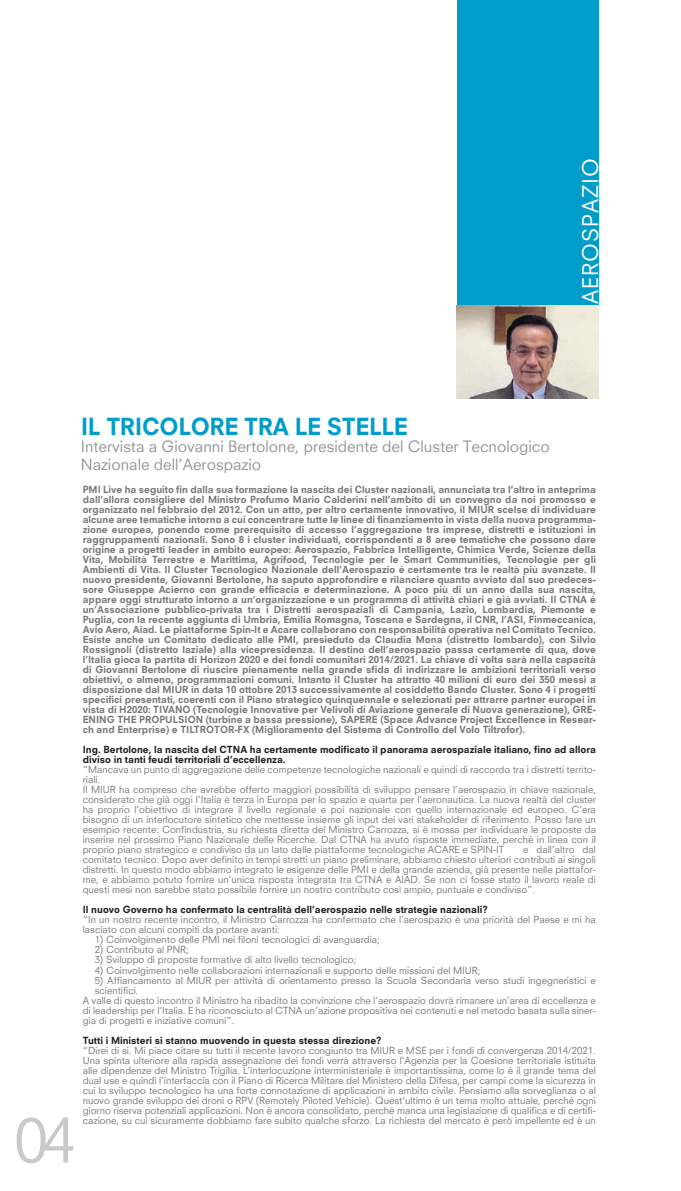
<style>
.page{position:relative;width:681px;height:1191px;background:#fff}
.page>*{position:absolute;margin:0;border:0;box-sizing:border-box;transform-origin:0 0}
.t1{font:60px "Neuzeit SLT";color:#c7c9cb}
.t2{font:800 23px "Neuzeit SLT";letter-spacing:-.02em;color:#009dca}
.t3{font:21.1px "Neuzeit SLT";letter-spacing:.05em;color:#fff}
.t4{font:15.3px/18.4px "Neuzeit SLT";color:#949698}
.t5{font:9.6px/10px "Neuzeit SLT";color:#77797b}
.t6{font:800 9.6px/10px "Neuzeit SLT";color:#77797b;text-align:justify}
.t7{font:800 9.6px/10px "Neuzeit SLT";color:#231f20}
</style>
<div class="page">
<div style="left:457px;top:1px;width:141px;height:304px;background:#009dca"></div>
<img style="left:457px;top:305px;width:141px;height:94px">
<h3 class="t3" style="left:577px;top:304px;width:147px;rotate:-90deg">AEROSPAZIO</h3>
<h1 class="t1" style="left:14px;top:1104px;width:62px">04</h1>
<h2 class="t2" style="left:81px;top:412px;width:328px">IL TRICOLORE TRA LE STELLE</h2>
<h3 class="t4" style="left:81px;top:437px;width:470px">Intervista a Giovanni Bertolone, presidente del Cluster Tecnologico<br>Nazionale dell’Aerospazio</h3>
<p class="t6" style="left:83px;top:484px;width:514px">PMI Live ha seguito fin dalla sua formazione la nascita dei Cluster nazionali, annunciata tra l’altro in anteprima dall’allora consigliere del Ministro Profumo Mario Calderini nell’ambito di un convegno da noi promosso e organizzato nel febbraio del 2012. Con un atto, per altro certamente innovativo, il MIUR scelse di individuare alcune aree tematiche intorno a cui concentrare tutte le linee di finanziamento in vista della nuova programma&shy;zione europea, ponendo come prerequisito di accesso l’aggregazione tra imprese, distretti e istituzioni in raggruppamenti nazionali. Sono 8 i cluster individuati, corrispondenti a 8 aree tematiche che possono dare origine a progetti leader in ambito europeo: Aerospazio, Fabbrica Intelligente, Chimica Verde, Scienze della Vita, Mobilità Terrestre e Marittima, Agrifood, Tecnologie per le Smart Communities, Tecnologie per gli Ambienti di Vita. Il Cluster Tecnologico Nazionale dell’Aerospazio è certamente tra le realtà più avanzate. Il nuovo presidente, Giovanni Bertolone, ha saputo approfondire e rilanciare quanto avviato dal suo predeces&shy;sore Giuseppe Acierno con grande efficacia e determinazione. A poco più di un anno dalla sua nascita, appare oggi strutturato intorno a un’organizzazione e un programma di attività chiari e già avviati. Il CTNA è un’Associazione pubblico-privata tra i Distretti aerospaziali di Campania, Lazio, Lombardia, Piemonte e Puglia, con la recente aggiunta di Umbria, Emilia Romagna, Toscana e Sardegna, il CNR, l’ASI, Finmeccanica, Avio Aero, Aiad. Le piattaforme Spin-It e Acare collaborano con responsabilità operativa nel Comitato Tecnico.<br>Esiste anche un Comitato dedicato alle PMI, presieduto da Claudia Mona (distretto lombardo), con Silvio Rossignoli (distretto laziale) alla vicepresidenza. Il destino dell’aerospazio passa certamente di qua, dove l’Italia gioca la partita di Horizon 2020 e dei fondi comunitari 2014/2021. La chiave di volta sarà nella capacità di Giovanni Bertolone di riuscire pienamente nella grande sfida di indirizzare le ambizioni territoriali verso obiettivi, o almeno, programmazioni comuni. Intanto il Cluster ha attratto 40 milioni di euro dei 350 messi a disposizione dal MIUR in data 10 ottobre 2013 successivamente al cosiddetto Bando Cluster. Sono 4 i progetti specifici presentati, coerenti con il Piano strategico quinquennale e selezionati per attrarre partner europei in vista di H2020: TIVANO (Tecnologie Innovative per Velivoli di Aviazione generale di Nuova generazione), GRE-ENING THE PROPULSION (turbine a bassa pressione), SAPERE (Space Advance Project Excellence in Resear&shy;ch and Enterprise) e TILTROTOR-FX (Miglioramento del Sistema di Controllo del Volo Tiltrofor).</p>
<p class="t7" style="left:83px;top:744px;width:514px">Ing. Bertolone, la nascita del CTNA ha certamente modificato il panorama aerospaziale italiano, fino ad allora diviso in tanti feudi territoriali d’eccellenza.</p>
<p class="t5" style="left:83px;top:764px;width:514px">“Mancava un punto di aggregazione delle competenze tecnologiche nazionali e quindi di raccordo tra i distretti territo&shy;riali.<br>Il MIUR ha compreso che avrebbe offerto maggiori possibilità di sviluppo pensare l’aerospazio in chiave nazionale, considerato che già oggi l’Italia è terza in Europa per lo spazio e quarta per l’aeronautica. La nuova realtà del cluster ha proprio l’obiettivo di integrare il livello regionale e poi nazionale con quello internazionale ed europeo. C’era bisogno di un interlocutore sintetico che mettesse insieme gli input dei vari stakeholder di riferimento. Posso fare un esempio recente: Confindustria, su richiesta diretta del Ministro Carrozza, si è mossa per individuare le proposte da inserire nel prossimo Piano Nazionale delle Ricerche. Dal CTNA ha avuto risposte immediate, perché in linea con il proprio piano strategico e condiviso da un lato dalle piattaforme tecnologiche ACARE e SPIN-IT</p>
<p class="t5" style="left:83px;top:844px;width:514px;text-align:justify;text-indent:440px">e dall’altro dal comitato tecnico. Dopo aver definito in tempi stretti un piano preliminare, abbiamo chiesto ulteriori contributi ai singoli distretti. In questo modo abbiamo integrato le esigenze delle PMI e della grande azienda, già presente nelle piattafor&shy;me, e abbiamo potuto fornire un’unica risposta integrata tra CTNA e AIAD. Se non ci fosse stato il lavoro reale di questi mesi non sarebbe stato possibile fornire un nostro contributo così ampio, puntuale e condiviso”.</p>
<p class="t7" style="left:83px;top:905px;width:406px">Il nuovo Governo ha confermato la centralità dell’aerospazio nelle strategie nazionali?</p>
<p class="t5" style="left:83px;top:914px;width:514px">“In un nostro recente incontro, il Ministro Carrozza ha confermato che l’aerospazio è una priorità del Paese e mi ha lasciato con alcuni compiti da portare avanti:</p>
<p class="t5" style="left:95px;top:935px;width:286px">1) Coinvolgimento delle PMI nei filoni tecnologici di avanguardia;</p>
<p class="t5" style="left:95px;top:945px;width:95px">2) Contributo al PNR;</p>
<p class="t5" style="left:95px;top:955px;width:263px">3) Sviluppo di proposte formative di alto livello tecnologico;</p>
<p class="t5" style="left:95px;top:965px;width:387px">4) Coinvolgimento nelle collaborazioni internazionali e supporto delle missioni del MIUR;</p>
<p class="t5" style="left:95px;top:975px;width:502px">5) Affiancamento al MIUR per attività di orientamento presso la Scuola Secondaria verso studi ingegneristici e</p>
<p class="t5" style="left:95px;top:985px;width:45px">scientifici.</p>
<p class="t5" style="left:83px;top:995px;width:514px">A valle di questo incontro il Ministro ha ribadito la convinzione che l’aerospazio dovrà rimanere un’area di eccellenza e</p>
<p class="t5" style="left:83px;top:1005px;width:514px">di leadership per l’Italia. E ha riconosciuto al CTNA un’azione propositiva nei contenuti e nel metodo basata sulla siner-</p>
<p class="t5" style="left:83px;top:1015px;width:153px">gia di progetti e iniziative comuni”.</p>
<p class="t7" style="left:83px;top:1035px;width:300px">Tutti i Ministeri si stanno muovendo in questa stessa direzione?</p>
<p class="t5" style="left:83px;top:1045px;width:514px;text-align:justify">“Direi di si. Mi piace citare su tutti il recente lavoro congiunto tra MIUR e MSE per i fondi di convergenza 2014/2021.<br>Una spinta ulteriore alla rapida assegnazione dei fondi verrà attraverso l'Agenzia per la Coesione territoriale istituita alle dipendenze del Ministro Trigilia. L’interlocuzione interministeriale è importantissima, come lo è il grande tema del dual use e quindi l’interfaccia con il Piano di Ricerca Militare del Ministero della Difesa, per campi come la sicurezza in cui lo sviluppo tecnologico ha una forte connotazione di applicazioni in ambito civile. Pensiamo alla sorveglianza o al nuovo grande sviluppo dei droni o RPV (Remotely Piloted Vehicle). Quest’ultimo è un tema molto attuale, perché ogni giorno riserva potenziali applicazioni. Non è ancora consolidato, perché manca una legislazione di qualifica e di certifi&shy;cazione, su cui sicuramente dobbiamo fare subito qualche sforzo. La richiesta del mercato è però impellente ed è un</p>
</div>
